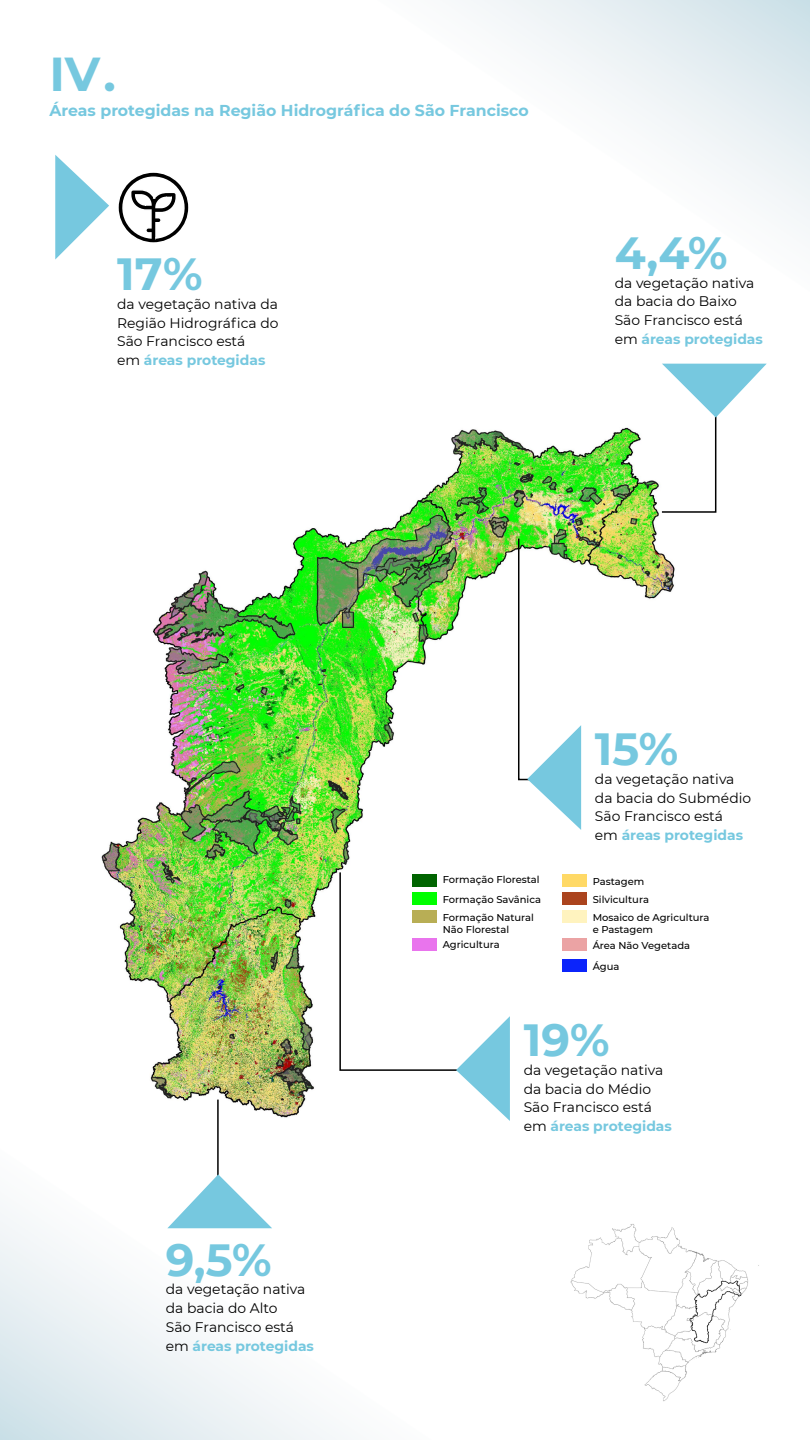
<style>
.page{position:relative;width:810px;height:1440px;background:#fff}
.page>*{position:absolute;margin:0;border:0;box-sizing:border-box;transform-origin:0 0}
.t1{font:700 47.47px "Montserrat";color:#76c8df}
.t2{font:700 45px "Montserrat";color:#76c8df}
.t3{font:700 15.75px "Montserrat";color:#76c8df}
.t4{font:13.88px/18.8px "Montserrat";color:#000}
.t5{font:500 9.98px/11.9px "Montserrat";color:#000}
.s1{font-weight:700;color:#76c8df}
</style>
<div class="page">
<svg style="left:471px;top:0;width:339px;height:229px"></svg>
<svg style="left:0;top:1212px;width:337px;height:228px"></svg>
<img style="left:101px;top:427px;width:574px;height:691px">
<svg style="left:55px;top:155px;width:54px;height:105px"></svg>
<hr style="left:217px;top:1100px;width:2px;height:81px;background:#000">
<svg style="left:167px;top:1174px;width:105px;height:54px"></svg>
<svg style="left:339px;top:871px;width:171px;height:250px"></svg>
<svg style="left:517px;top:537px;width:64px;height:293px"></svg>
<svg style="left:660px;top:364px;width:107px;height:149px"></svg>
<svg style="left:118px;top:172px;width:71px;height:71px"></svg>
<div style="left:413px;top:874px;width:24px;height:13px;background:#006400"></div>
<div style="left:413px;top:938px;width:24px;height:13px;background:#e974ed"></div>
<div style="left:413px;top:910px;width:24px;height:13px;background:#b8ae55"></div>
<div style="left:413px;top:892px;width:24px;height:13px;background:#0f0"></div>
<div style="left:563px;top:938px;width:24px;height:13px;background:#eba3a4"></div>
<div style="left:563px;top:892px;width:24px;height:13px;background:#ab441e"></div>
<div style="left:563px;top:959px;width:24px;height:13px;background:#0b24fb"></div>
<div style="left:563px;top:910px;width:24px;height:13px;background:#fff3bf"></div>
<div style="left:563px;top:874px;width:24px;height:13px;background:#ffd966"></div>
<img style="left:570px;top:1224px;width:189px;height:178px">
<h1 class="t1" style="left:50px;top:40px;width:68px">IV.</h1>
<p class="t3" style="left:50px;top:99px;width:481px">Áreas protegidas na Região Hidrográfica do São Francisco</p>
<h2 class="t2" style="left:117px;top:242px;width:87px">17%</h2>
<p class="t4" style="left:117px;top:294px;width:163px">da vegetação nativa da<br>Região Hidrográfica do<br>São Francisco está<br>em <span class="s1">áreas protegidas</span></p>
<h2 class="t2" style="left:615px;top:220px;width:114px">4,4%</h2>
<p class="t4" style="left:615px;top:273px;width:150px">da vegetação nativa da bacia do Baixo<br>São Francisco está em <span class="s1">áreas protegidas</span></p>
<h2 class="t2" style="left:595px;top:717px;width:85px">15%</h2>
<p class="t4" style="left:595px;top:769px;width:158px">da vegetação nativa da bacia do Submédio<br>São Francisco está<br>em <span class="s1">áreas protegidas</span></p>
<p class="t5" style="left:443px;top:873px;width:99px">Formação Florestal</p>
<p class="t5" style="left:593px;top:875px;width:53px">Pastagem</p>
<p class="t5" style="left:443px;top:893px;width:100px">Formação Savânica</p>
<p class="t5" style="left:593px;top:893px;width:58px">Silvicultura</p>
<p class="t5" style="left:443px;top:911px;width:93px">Formação Natural<br>Não Florestal</p>
<p class="t5" style="left:593px;top:911px;width:118px">Mosaico de Agricultura e Pastagem</p>
<p class="t5" style="left:443px;top:939px;width:59px">Agricultura</p>
<p class="t5" style="left:593px;top:939px;width:99px">Área Não Vegetada</p>
<p class="t5" style="left:593px;top:960px;width:28px">Água</p>
<h2 class="t2" style="left:166px;top:1227px;width:107px">9,5%</h2>
<p class="t4" style="left:166px;top:1279px;width:150px">da vegetação nativa da bacia do Alto<br>São Francisco está em <span class="s1">áreas protegidas</span></p>
<h2 class="t2" style="left:524px;top:1008px;width:87px">19%</h2>
<p class="t4" style="left:524px;top:1060px;width:150px">da vegetação nativa da bacia do Médio<br>São Francisco está em <span class="s1">áreas protegidas</span></p>
</div>
